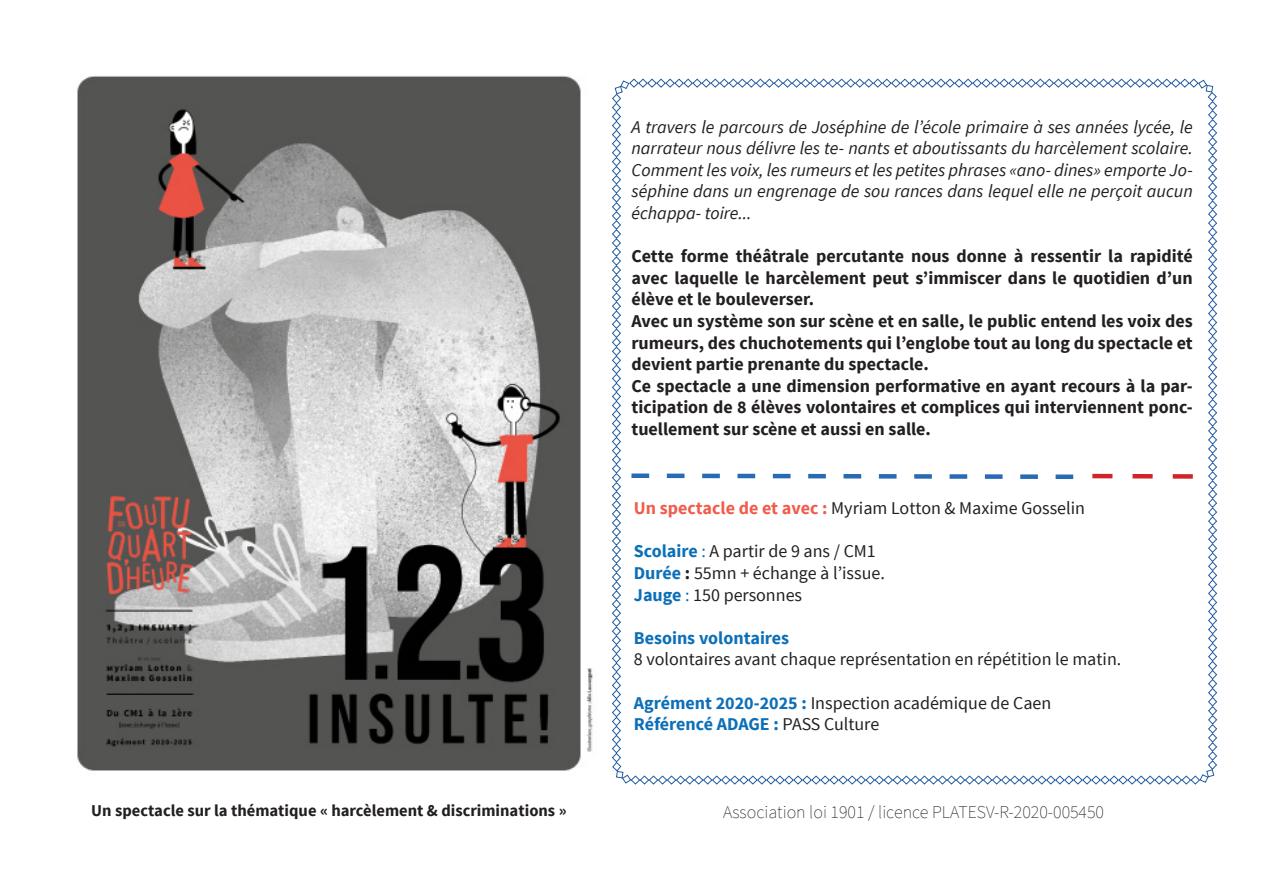
<style>
.page{position:relative;width:1263px;height:893px;background:#fff}
.page>*{position:absolute;margin:0;border:0;box-sizing:border-box;transform-origin:0 0}
.t1{font:700 18px/21.6px "Source Sans Pro";color:#231f20;text-align:justify}
.t2{font:italic 18px/21.6px "Source Sans Pro";color:#231f20;text-align:justify}
.t3{font:18px "Source Sans Pro";color:#231f20}
.t4{font:200 18px "Source Sans Pro";color:#231f20}
.t5{font:700 18px "Source Sans Pro";color:#0c6fb8}
.t6{font:700 16.5px "Source Sans Pro";color:#231f20}
.s1{font-weight:700;color:#f15c4c}
.s2{font-weight:700;color:#0c6fb8}
.s3{color:#0c6fb8}
.s4{font-weight:700}
.s5{font-weight:400;color:#231f20}
</style>
<div class="page">
<img style="left:77px;top:76px;width:516px;height:695px">
<svg style="left:612px;top:78px;width:606px;height:707px"></svg>
<p class="t6" style="left:91px;top:800px;width:477px">Un spectacle sur la thématique « harcèlement &amp; discriminations »</p>
<p class="t2" style="left:631px;top:116px;width:563px">A travers le parcours de Joséphine de l’école primaire à ses années lycée, le narrateur nous délivre les te- nants et aboutissants du harcèlement scolaire.<br>Comment les voix, les rumeurs et les petites phrases «ano- dines» emporte Jo&shy;séphine dans un engrenage de sou rances dans lequel elle ne perçoit aucun échappa- toire...</p>
<p class="t1" style="left:631px;top:246px;width:563px">Cette forme théâtrale percutante nous donne à ressentir la rapidité avec laquelle le harcèlement peut s’immiscer dans le quotidien d’un élève et le bouleverser.</p>
<p class="t1" style="left:631px;top:311px;width:563px">Avec un système son sur scène et en salle, le public entend les voix des rumeurs, des chuchotements qui l’englobe tout au long du spectacle et devient partie prenante du spectacle.</p>
<p class="t1" style="left:631px;top:376px;width:563px">Ce spectacle a une dimension performative en ayant recours à la par&shy;ticipation de 8 élèves volontaires et complices qui interviennent ponc&shy;tuellement sur scène et aussi en salle.</p>
<p class="t3" style="left:634px;top:497px;width:453px"><span class="s1">Un spectacle de et avec :</span> Myriam Lotton &amp; Maxime Gosselin</p>
<p class="t3" style="left:634px;top:540px;width:244px"><span class="s2">Scolaire</span> <span class="s3">:</span> A partir de 9 ans / CM1</p>
<p class="t3" style="left:634px;top:562px;width:253px"><span class="s2">Durée</span> <span class="s4">:</span> 55mn + échange à l’issue.</p>
<p class="t3" style="left:634px;top:583px;width:170px"><span class="s2">Jauge</span> <span class="s3">:</span> 150 personnes</p>
<p class="t5" style="left:634px;top:626px;width:157px">Besoins volontaires</p>
<p class="t3" style="left:634px;top:648px;width:489px">8 volontaires avant chaque représentation en répétition le matin.</p>
<p class="t3" style="left:634px;top:691px;width:419px"><span class="s2">Agrément 2020-2025 :</span> Inspection académique de Caen</p>
<p class="t5" style="left:634px;top:713px;width:247px">Référencé ADAGE : <span class="s5">PASS Culture</span></p>
<p class="t4" style="left:723px;top:801px;width:382px">Association loi 1901 / licence PLATESV-R-2020-005450</p>
</div>
